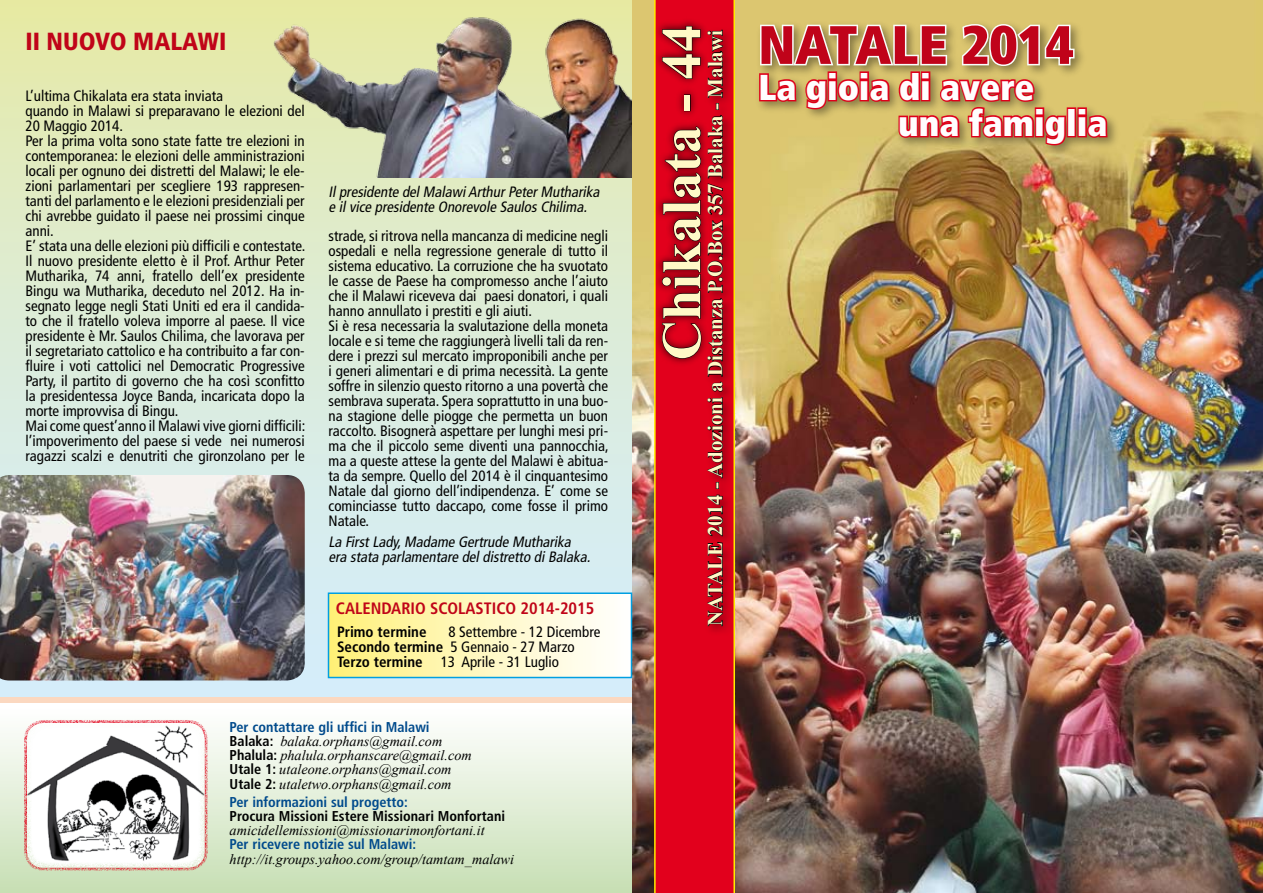
<style>
.page{position:relative;width:1263px;height:893px;background:#fff}
.page>*{position:absolute;margin:0;border:0;box-sizing:border-box;transform-origin:0 0}
.t1{font:700 55.5px "Times New Roman";color:#fff9c7}
.t2{font:900 condensed 54px "Frutiger LT Std";color:#c0031a}
.t3{font:900 condensed 36px/36px "Frutiger LT Std";color:#fffdfe}
.t4{font:900 condensed 24.75px "Frutiger LT Std";color:#c00418}
.t5{font:700 21px "Times New Roman";color:#fff9c7}
.t6{font:700 condensed 16.5px "Frutiger LT Std";color:#c00418}
.t7{font:condensed 15px/15px "Frutiger LT Std";color:#000}
.t8{font:italic condensed 15px/15px "Frutiger LT Std";color:#000}
.t9{font:700 condensed 15px "Frutiger LT Std";color:#000}
.t10{font:italic 14.25px/14.2px "Times New Roman";color:#000}
.t11{font:700 condensed 14.25px "Frutiger LT Std";color:#004a8c}
.t12{font:700 condensed 14.25px "Frutiger LT Std";color:#000}
.s1{font-weight:700}
.s2{font-family:"Frutiger LT Std";font-weight:700;font-style:normal;font-stretch:condensed}
</style>
<div class="page">
<div style="left:0;top:691px;width:631px;height:12px;background:#fbd8c0"></div>
<div style="left:0;top:0;width:631px;height:697px;background:linear-gradient(to bottom,#e6eaaa,#d2edff)"></div>
<div style="left:0;top:707px;width:632px;height:186px;background:linear-gradient(to bottom,#fff,#c8dfb4)"></div>
<img style="left:632px;top:0;width:631px;height:893px">
<div style="left:654px;top:0;width:81px;height:893px;background:#e2001c"></div>
<div style="left:653px;top:17px;width:58px;height:351px;background:#000;opacity:.75"></div>
<svg style="left:662px;top:126px;width:40px;height:233px;background:#890010"></svg>
<div style="left:684px;top:95px;width:6px;height:16px;border:1px solid #000"></div>
<svg style="left:662px;top:26px;width:39px;height:53px;background:#860010"></svg>
<div style="left:702px;top:25px;width:34px;height:613px;background:#000;opacity:.5"></div>
<svg style="left:708px;top:542px;width:15px;height:84px"></svg>
<svg style="left:708px;top:495px;width:15px;height:41px"></svg>
<svg style="left:708px;top:397px;width:15px;height:92px"></svg>
<svg style="left:712px;top:382px;width:11px;height:9px"></svg>
<svg style="left:708px;top:184px;width:15px;height:192px;background:#84000f"></svg>
<svg style="left:708px;top:30px;width:15px;height:148px;background:#83000f"></svg>
<div style="left:753px;top:19px;width:369px;height:139px;background:#000;opacity:.4"></div>
<svg style="left:758px;top:23px;width:351px;height:124px;background:#ca9866"></svg>
<img style="left:26px;top:721px;width:180px;height:148px;border-radius:18px">
<div style="left:24px;top:720px;width:184px;height:151px;border:3px solid #e2001a;border-radius:18px"></div>
<img style="left:272px;top:0;width:359px;height:177px">
<img style="left:0;top:475px;width:305px;height:205px">
<div style="left:328px;top:593px;width:303px;height:84px;background:linear-gradient(to right,#fff17b,#fff)"></div>
<div style="left:328px;top:592px;width:304px;height:86px;border:2px solid #009fe1"></div>
<h3 class="t4" style="left:26px;top:27px;width:202px">II NUOVO MALAWI</h3>
<p class="t7" style="left:26px;top:88px;width:281px">L’ultima Chikalata era stata inviata<br>quando in Malawi si preparavano le elezioni del 20 Maggio 2014.<br>Per la prima volta sono state fatte tre elezioni in contemporanea: le elezioni delle amministrazioni locali per ognuno dei distretti del Malawi; le ele&shy;zioni parlamentari per scegliere 193 rappresen&shy;tanti del parlamento e le elezioni presidenziali per chi avrebbe guidato il paese nei prossimi cinque anni.<br>E’ stata una delle elezioni più difficili e contestate.<br>Il nuovo presidente eletto è il Prof. Arthur Peter Mutharika, 74 anni, fratello dell’ex presidente Bingu wa Mutharika, deceduto nel 2012. Ha in&shy;segnato legge negli Stati Uniti ed era il candida&shy;to che il fratello voleva imporre al paese. Il vice presidente è Mr. Saulos Chilima, che lavorava per il segretariato cattolico e ha contribuito a far con&shy;fluire i voti cattolici nel Democratic Progressive Party, il partito di governo che ha così sconfitto la presidentessa Joyce Banda, incaricata dopo la morte improvvisa di Bingu.<br>Mai come quest’anno il Malawi vive giorni difficili: l’impoverimento del paese si vede nei numerosi ragazzi scalzi e denutriti che gironzolano per le</p>
<p class="t8" style="left:328px;top:184px;width:276px">Ilpresidente delMalawiArthurPeterMutharika e ilvice presidente Onorevole SaulosChilima.</p>
<p class="t7" style="left:328px;top:228px;width:282px">strade, si ritrova nella mancanza di medicine negli ospedali e nella regressione generale di tutto il sistema educativo. La corruzione che ha svuotato le casse de Paese ha compromesso anche l’aiuto che il Malawi riceveva dai paesi donatori, i quali hanno annullato i prestiti e gli aiuti.<br>Si è resa necessaria la svalutazione della moneta locale e si teme che raggiungerà livelli tali da ren&shy;dere i prezzi sul mercato improponibili anche per i generi alimentari e di prima necessità. La gente soffre in silenzio questo ritorno a una povertà che sembrava superata. Spera soprattutto in una buo&shy;na stagione delle piogge che permetta un buon raccolto. Bisognerà aspettare per lunghi mesi pri&shy;ma che il piccolo seme diventi una pannocchia, ma a queste attese la gente del Malawi è abitua&shy;ta da sempre. Quello del 2014 è il cinquantesimo Natale dal giorno dell’indipendenza. E’ come se cominciasse tutto daccapo, come fosse il primo Natale.</p>
<p class="t8" style="left:328px;top:534px;width:266px">La FirstLady,Madame Gertrude Mutharika era stata parlamentare deldistretto diBalaka.</p>
<p class="t6" style="left:336px;top:599px;width:260px">CALENDARIO SCOLASTICO 2014-2015</p>
<p class="t9" style="left:337px;top:623px;width:91px">Primo termine</p>
<p class="t7" style="left:337px;top:625px;width:265px;text-indent:111px">8 Settembre - 12 Dicembre<br><span class="s1">Secondo termine</span> 5 Gennaio - 27 Marzo<br><span class="s1">Terzo termine</span> 13 Aprile - 31 Luglio</p>
<p class="t11" style="left:230px;top:718px;width:202px">Per contattare gli uffici in Malawi</p>
<p class="t10" style="left:230px;top:734px;width:244px"><span class="s2">Balaka:</span> balaka.orphans@gmail.com <span class="s2">Phalula:</span> phalula.orphanscare@gmail.com <span class="s2">Utale 1:</span> utaleone.orphans@gmail.com <span class="s2">Utale 2:</span> utaletwo.orphans@gmail.com</p>
<p class="t11" style="left:230px;top:793px;width:180px">Per informazioni sul progetto:</p>
<p class="t12" style="left:230px;top:807px;width:277px">Procura Missioni Estere Missionari Monfortani</p>
<p class="t10" style="left:230px;top:823px;width:256px">amicidellemissioni@missionarimonfortani.it</p>
<p class="t11" style="left:230px;top:836px;width:188px">Per ricevere notizie sul Malawi:</p>
<p class="t10" style="left:230px;top:851px;width:286px">http://it.groups.yahoo.com/group/tamtam_malawi</p>
<h1 class="t1" style="left:643px;top:360px;width:338px;rotate:-90deg">Chikalata - 44</h1>
<h3 class="t5" style="left:701px;top:626px;width:597px;rotate:-90deg">NATALE 2014 - Adozioni a Distanza P.O.Box 357 Balaka - Malawi</h3>
<h2 class="t2" style="left:758px;top:12px;width:317px">NATALE 2014</h2>
<h3 class="t3" style="left:898px;top:69px;width:211px;text-indent:-140px">La gioia di avere<br>una famiglia</h3>
</div>
